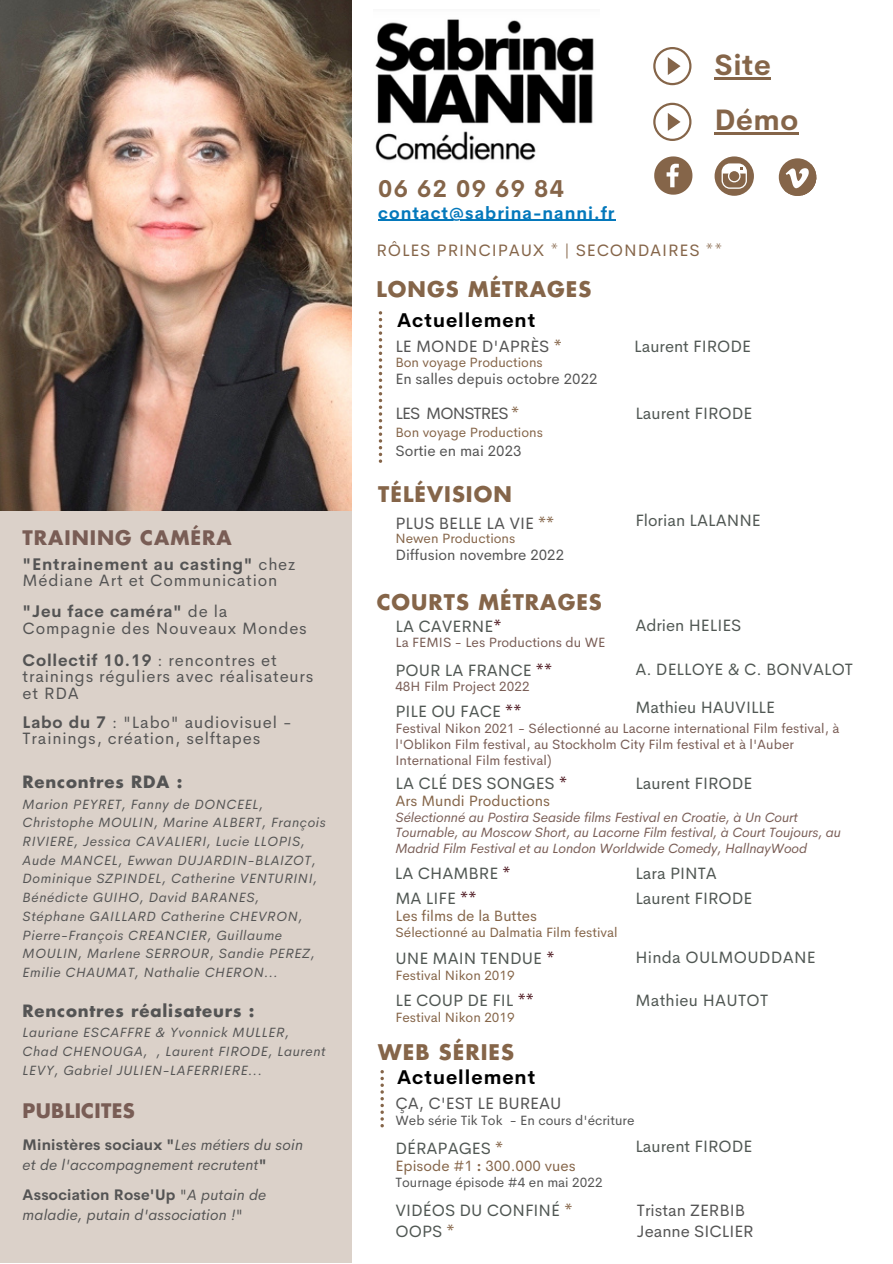
<style>
.page{position:relative;width:893px;height:1264px;background:#fff}
.page>*{position:absolute;margin:0;border:0;box-sizing:border-box;transform-origin:0 0}
.t1{font:700 28.95px "Cerebri Sans";color:#856549}
.t2{font:700 28.8px "Cerebri Sans";color:#856549}
.t3{font:700 23.85px "Cerebri Sans";letter-spacing:.06em;color:#856549}
.t4{font:700 21px "Futura Std";letter-spacing:.05em;color:#856549}
.t5{font:700 19.5px "Cerebri Sans";letter-spacing:.05em;color:#000}
.t6{font:700 19.5px "Futura Std";letter-spacing:.05em;color:#795d55}
.t7{font:700 19.5px "Futura Std";letter-spacing:.015em;color:#795d55}
.t8{font:700 17.25px "Cerebri Sans";letter-spacing:.06em;color:#0478bb}
.t9{font:16.65px "Cerebri Sans";letter-spacing:.05em;color:#856549}
.t10{font:16.5px/25.3px "Cerebri Sans";color:#505753}
.t11{font:16.5px/16.2px "Cerebri Sans";letter-spacing:.05em;color:#545454}
.t12{font:16.5px/21.3px "Cerebri Sans";color:#545454}
.t13{font:700 16.5px "Futura Std";letter-spacing:.05em;color:#545454}
.t14{font:16.5px "Cerebri Sans";letter-spacing:-.055em;color:#545454}
.t15{font:italic 15px/20px "Cerebri Sans";letter-spacing:.015em;color:#545454}
.t16{font:15px "Cerebri Sans";color:#545454}
.t17{font:15px "Cerebri Sans";color:#856549}
.t18{font:italic 13.5px/18.8px "Cerebri Sans";letter-spacing:.05em;color:#545454}
.t19{font:13.5px/15.8px "Cerebri Sans";color:#795d55}
.t20{font:italic 13.5px/15.8px "Cerebri Sans";color:#795d55}
.t21{font:13.5px "Cerebri Sans";color:#856549}
.t22{font:13.5px "Cerebri Sans";color:#545454}
.s1{font-weight:700}
.s2{font-weight:700;font-style:normal}
.s3{font-style:normal}
.s4{font-weight:700;color:#856549}
.s5{font-weight:700;color:#4d1820}
</style>
<div class="page">
<div style="left:0;top:0;width:351px;height:1262px;background:#dbd1c9"></div>
<img style="left:0;top:0;width:351px;height:510px">
<svg style="left:379px;top:311px;width:3px;height:152px"></svg>
<img style="left:375px;top:19px;width:219px;height:142px">
<svg style="left:654px;top:156px;width:38px;height:39px"></svg>
<svg style="left:714px;top:156px;width:39px;height:40px"></svg>
<svg style="left:653px;top:47px;width:38px;height:38px"></svg>
<svg style="left:653px;top:103px;width:38px;height:38px"></svg>
<svg style="left:778px;top:158px;width:38px;height:38px"></svg>
<svg style="left:784px;top:164px;width:33px;height:32px"></svg>
<hr style="left:714px;top:78px;width:57px;height:2px;background:#856549">
<hr style="left:714px;top:132px;width:84px;height:3px;background:#856549">
<svg style="left:380px;top:1070px;width:4px;height:57px"></svg>
<hr style="left:378px;top:220px;width:237px;height:1px;background:#0478bb">
<h3 class="t6" style="left:23px;top:529px;width:210px">TRAINING CAMÉRA</h3>
<p class="t11" style="left:23px;top:556px;width:274px"><span class="s1">"Entrainement au casting"</span> chez<br>Médiane Art et Communication</p>
<p class="t11" style="left:23px;top:603px;width:286px"><span class="s1">"Jeu face caméra"</span> de la<br>Compagnie des Nouveaux Mondes</p>
<p class="t11" style="left:23px;top:652px;width:292px"><span class="s1">Collectif 10.19</span> : rencontres et trainings réguliers avec réalisateurs et RDA</p>
<p class="t11" style="left:23px;top:714px;width:270px"><span class="s1">Labo du 7</span> : "Labo" audiovisuel -<br>Trainings, création, selftapes</p>
<p class="t13" style="left:23px;top:774px;width:161px">Rencontres RDA :</p>
<p class="t18" style="left:23px;top:794px;width:305px">Marion PEYRET, Fanny de DONCEEL, Christophe MOULIN, Marine ALBERT, François RIVIERE, Jessica CAVALIERI, Lucie LLOPIS, Aude MANCEL, Ewwan DUJARDIN-BLAIZOT, Dominique SZPINDEL, Catherine VENTURINI, Bénédicte GUIHO, David BARANES,<br>Stéphane GAILLARD Catherine CHEVRON, Pierre-François CREANCIER, Guillaume MOULIN, Marlene SERROUR, Sandie PEREZ, Emilie CHAUMAT, Nathalie CHERON...</p>
<p class="t13" style="left:23px;top:1002px;width:233px">Rencontres réalisateurs :</p>
<p class="t18" style="left:23px;top:1023px;width:304px">Lauriane ESCAFFRE &amp; Yvonnick MULLER,<br>Chad CHENOUGA, , Laurent FIRODE, Laurent<br>LEVY, Gabriel JULIEN-LAFERRIERE...</p>
<h3 class="t7" style="left:23px;top:1102px;width:114px">PUBLICITES</h3>
<p class="t15" style="left:23px;top:1134px;width:282px"><span class="s2">Ministères sociaux "</span>Les métiers du soin et de l'accompagnement recrutent<span class="s2">"</span></p>
<p class="t15" style="left:23px;top:1184px;width:245px"><span class="s2">Association Rose'Up</span> <span class="s3">"</span>A putain de maladie, putain d'association !<span class="s3">"</span></p>
<h3 class="t3" style="left:378px;top:173px;width:187px">06 62 09 69 84</h3>
<p class="t8" style="left:378px;top:201px;width:238px">contact@sabrina-nanni.fr</p>
<h2 class="t2" style="left:714px;top:47px;width:58px">Site</h2>
<h1 class="t1" style="left:714px;top:101px;width:85px">Démo</h1>
<p class="t9" style="left:376px;top:240px;width:347px">RÔLES PRINCIPAUX * | SECONDAIRES **</p>
<h3 class="t4" style="left:376px;top:280px;width:216px">LONGS MÉTRAGES</h3>
<h3 class="t5" style="left:397px;top:307px;width:140px">Actuellement</h3>
<p class="t12" style="left:395px;top:335px;width:168px">LE MONDE D'APRÈS <span class="s4">*</span></p>
<p class="t21" style="left:395px;top:353px;width:149px">Bon voyage Productions</p>
<p class="t16" style="left:395px;top:368px;width:204px">En salles depuis octobre 2022</p>
<p class="t14" style="left:395px;top:402px;width:125px">LES MONSTRES <span class="s4">*</span></p>
<p class="t21" style="left:395px;top:423px;width:149px">Bon voyage Productions</p>
<p class="t16" style="left:395px;top:441px;width:127px">Sortie en mai 2023</p>
<h3 class="t4" style="left:378px;top:484px;width:135px">TÉLÉVISION</h3>
<p class="t12" style="left:395px;top:512px;width:160px">PLUS BELLE LA VIE <span class="s4">**</span></p>
<p class="t21" style="left:395px;top:530px;width:121px">Newen Productions</p>
<p class="t16" style="left:395px;top:545px;width:170px">Diffusion novembre 2022</p>
<h3 class="t4" style="left:376px;top:592px;width:227px">COURTS MÉTRAGES</h3>
<p class="t10" style="left:395px;top:613px;width:107px">LA CAVERNE<span class="s5">*</span></p>
<p class="t19" style="left:395px;top:635px;width:211px">La FEMIS - Les Productions du WE</p>
<p class="t10" style="left:634px;top:333px;width:118px">Laurent FIRODE</p>
<p class="t10" style="left:635px;top:401px;width:118px">Laurent FIRODE</p>
<p class="t10" style="left:635px;top:507px;width:127px">Florian LALANNE</p>
<p class="t10" style="left:635px;top:612px;width:108px">Adrien HELIES</p>
<p class="t10" style="left:395px;top:657px;width:158px">POUR LA FRANCE <span class="s5">**</span></p>
<p class="t19" style="left:395px;top:678px;width:136px">48H Film Project 2022</p>
<p class="t10" style="left:635px;top:656px;width:219px">A. DELLOYE &amp; C. BONVALOT</p>
<p class="t10" style="left:635px;top:694px;width:141px">Mathieu HAUVILLE</p>
<p class="t10" style="left:395px;top:699px;width:127px">PILE OU FACE <span class="s5">**</span></p>
<p class="t19" style="left:395px;top:720px;width:445px">Festival Nikon 2021 - Sélectionné au Lacorne international Film festival, à l'Oblikon Film festival, au Stockholm City Film festival et à l'Auber<br>International Film festival)</p>
<p class="t10" style="left:395px;top:770px;width:173px">LA CLÉ DES SONGES <span class="s5">*</span></p>
<p class="t10" style="left:635px;top:770px;width:118px">Laurent FIRODE</p>
<p class="t17" style="left:395px;top:791px;width:156px">Ars Mundi Productions</p>
<p class="t20" style="left:395px;top:809px;width:447px">Sélectionné au Postira Seaside films Festival en Croatie, à Un Court<br>Tournable, au Moscow Short, au Lacorne Film festival, à Court Toujours, au<br>Madrid Film Festival et au London Worldwide Comedy, HallnayWood</p>
<p class="t10" style="left:395px;top:860px;width:117px">LA CHAMBRE <span class="s5">*</span></p>
<p class="t10" style="left:635px;top:860px;width:118px">Lara PINTA<br>Laurent FIRODE</p>
<p class="t10" style="left:395px;top:885px;width:82px">MA LIFE <span class="s5">**</span></p>
<p class="t17" style="left:395px;top:905px;width:143px">Les films de la Buttes</p>
<p class="t21" style="left:395px;top:923px;width:223px">Sélectionné au Dalmatia Film festival</p>
<p class="t10" style="left:395px;top:945px;width:160px">UNE MAIN TENDUE <span class="s5">*</span></p>
<p class="t21" style="left:395px;top:966px;width:121px">Festival Nikon 2019</p>
<p class="t10" style="left:395px;top:987px;width:140px">LE COUP DE FIL <span class="s5">**</span></p>
<p class="t21" style="left:395px;top:1008px;width:121px">Festival Nikon 2019</p>
<h3 class="t4" style="left:378px;top:1042px;width:137px">WEB SÉRIES</h3>
<h3 class="t5" style="left:397px;top:1064px;width:140px">Actuellement</h3>
<p class="t10" style="left:635px;top:944px;width:182px">Hinda OULMOUDDANE</p>
<p class="t10" style="left:635px;top:987px;width:134px">Mathieu HAUTOT</p>
<p class="t12" style="left:395px;top:1092px;width:167px">ÇA, C'EST LE BUREAU</p>
<p class="t22" style="left:395px;top:1111px;width:240px">Web série Tik Tok - En cours d'écriture</p>
<p class="t10" style="left:395px;top:1135px;width:109px">DÉRAPAGES <span class="s4">*</span></p>
<p class="t17" style="left:395px;top:1156px;width:182px">Episode #1 <span class="s1">:</span> 300.000 vues</p>
<p class="t22" style="left:395px;top:1173px;width:208px">Tournage épisode #4 en mai 2022</p>
<p class="t10" style="left:635px;top:1133px;width:118px">Laurent FIRODE</p>
<p class="t10" style="left:395px;top:1199px;width:178px;line-height:21.3px">VIDÉOS DU CONFINÉ <span class="s4">*<br></span>OOPS <span class="s4">*</span></p>
<p class="t12" style="left:637px;top:1199px;width:118px">Tristan ZERBIB<br>Jeanne SICLIER</p>
</div>
